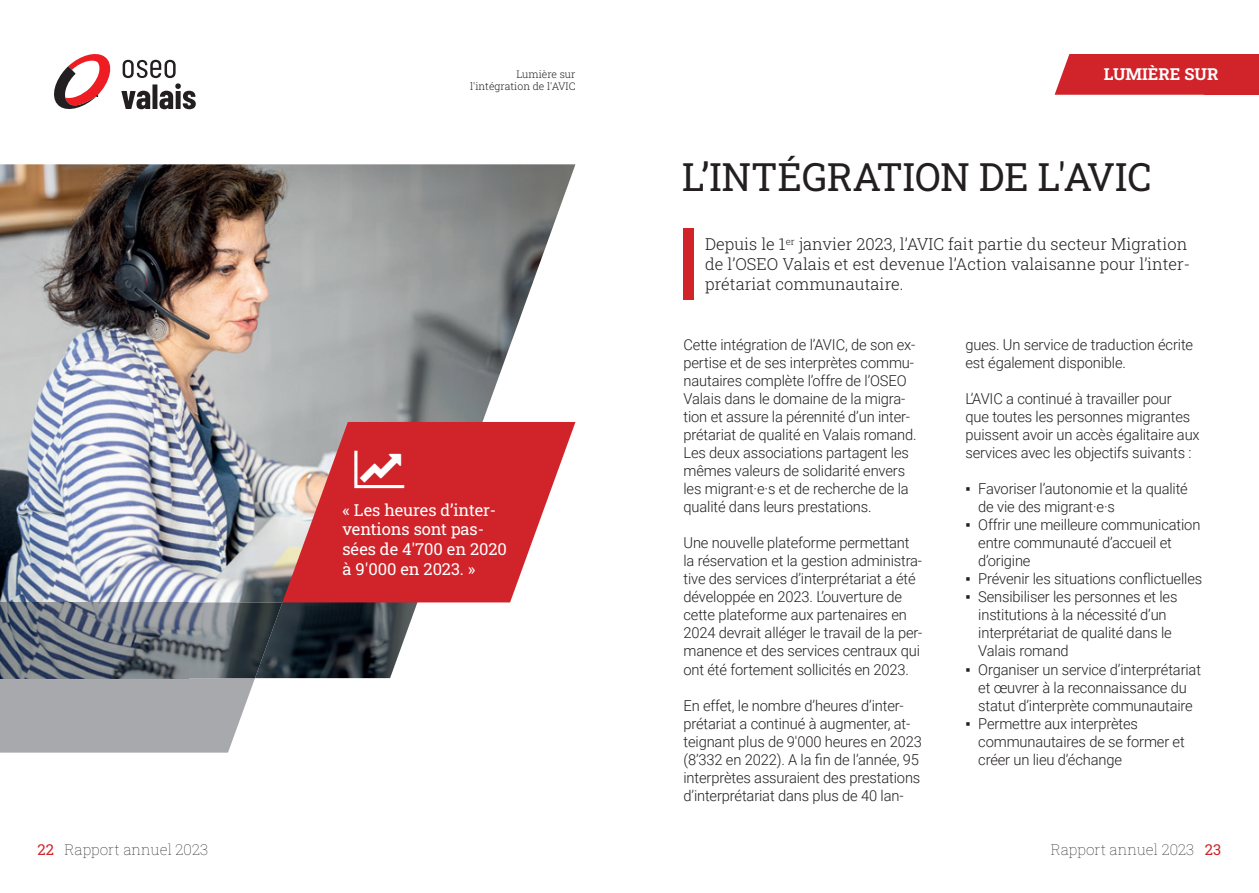
<style>
.page{position:relative;width:1259px;height:893px;background:#fff}
.page>*{position:absolute;margin:0;border:0;box-sizing:border-box;transform-origin:0 0}
.t1{font:39px "Roboto Slab";letter-spacing:-.01em;color:#231f20}
.t2{font:300 16.5px/19.8px "Roboto Slab";color:#231f20}
.t3{font:16.5px/19.8px "Roboto Slab";letter-spacing:-.005em;color:#fff}
.t4{font:300 15px/18px "Roboto";letter-spacing:-.01em;color:#231f20}
.t5{font:100 15px "Roboto Slab";color:#231f20}
.t6{font:300 10.5px/12.6px "Roboto Slab";color:#231f20;text-align:right}
.s1{font-family:"Century Gothic";font-weight:400}
.s2{font-weight:400;color:#d1232a}
</style>
<div class="page">
<svg style="left:54px;top:54px;width:57px;height:55px"></svg>
<svg style="left:121px;top:60px;width:75px;height:49px"></svg>
<div style="left:683px;top:229px;width:11px;height:71px;background:#d1232a"></div>
<div style="left:1054px;top:54px;width:205px;height:41px;background:#d1232a"></div>
<img style="left:0;top:164px;width:575px;height:514px">
<svg style="left:0;top:678px;width:255px;height:75px;background:#acadb1"></svg>
<img style="left:0;top:602px;width:282px;height:76px">
<svg style="left:282px;top:422px;width:293px;height:180px;background:#d54f54"></svg>
<div style="left:354px;top:451px;width:50px;height:37px;background:#d1232a"></div>
<p class="t6" style="left:470px;top:67px;width:107px">Lumière sur l'intégration de l'AVIC</p>
<p class="t3" style="left:1104px;top:64px;width:116px">LUMIÈRE SUR</p>
<h1 class="t1" style="left:682px;top:150px;width:471px">L’INTÉGRATION DE L'AVIC</h1>
<p class="t3" style="left:342px;top:499px;width:166px">« Les heures d’inter&shy;ventions sont pas&shy;sées de 4'700 en 2020 à 9'000 en 2023. »</p>
<p class="t2" style="left:705px;top:234px;width:486px">Depuis le 1<sup>er</sup> janvier 2023, l’AVIC fait partie du secteur Migration de l’OSEO Valais et est devenue l’Action valaisanne pour l’inter&shy;prétariat communautaire.</p>
<p class="t4" style="left:683px;top:336px;width:235px">Cette intégration de l’AVIC, de son ex&shy;pertise et de ses interprètes commu&shy;nautaires complète l’offre de l’OSEO Valais dans le domaine de la migra&shy;tion et assure la pérennité d’un inter&shy;prétariat de qualité en Valais romand.<br>Les deux associations partagent les mêmes valeurs de solidarité envers les migrant·e·s et de recherche de la qualité dans leurs prestations.</p>
<p class="t4" style="left:683px;top:534px;width:240px">Une nouvelle plateforme permettant la réservation et la gestion administra&shy;tive des services d’interprétariat a été développée en 2023. L’ouverture de cette plateforme aux partenaires en 2024 devrait alléger le travail de la per&shy;manence et des services centraux qui ont été fortement sollicités en 2023.</p>
<p class="t4" style="left:683px;top:696px;width:240px">En effet, le nombre d’heures d’inter&shy;prétariat a continué à augmenter, at&shy;teignant plus de 9'000 heures en 2023 (8’332 en 2022). A la fin de l’année, 95 interprètes assuraient des prestations d’interprétariat dans plus de 40 lan-</p>
<p class="t4" style="left:965px;top:336px;width:229px">gues. Un service de traduction écrite est également disponible.</p>
<p class="t4" style="left:965px;top:390px;width:236px">L’AVIC a continué à travailler pour<br>que toutes les personnes migrantes puissent avoir un accès égalitaire aux services avec les objectifs suivants :</p>
<p class="t4" style="left:978px;top:480px;width:211px;text-indent:-13px"><span class="s1">▪</span> Favoriser l’autonomie et la qualité de vie des migrant·e·s</p>
<p class="t4" style="left:978px;top:516px;width:224px;text-indent:-13px"><span class="s1">▪</span> Offrir une meilleure communication entre communauté d’accueil et d’origine</p>
<p class="t4" style="left:965px;top:570px;width:238px"><span class="s1">▪</span> Prévenir les situations conflictuelles</p>
<p class="t4" style="left:978px;top:588px;width:201px;text-indent:-13px"><span class="s1">▪</span> Sensibiliser les personnes et les institutions à la nécessité d’un interprétariat de qualité dans le<br>Valais romand</p>
<p class="t4" style="left:965px;top:660px;width:237px;text-align:center"><span class="s1">▪</span> Organiser un service d’interprétariat et œuvrer à la reconnaissance du statut d’interprète communautaire</p>
<p class="t4" style="left:978px;top:714px;width:208px;text-indent:-13px"><span class="s1">▪</span> Permettre aux interprètes communautaires de se former et créer un lieu d’échange</p>
<p class="t5" style="left:37px;top:839px;width:172px"><span class="s2">22</span> Rapport annuel 2023</p>
<p class="t5" style="left:1050px;top:839px;width:172px">Rapport annuel 2023 <span class="s2">23</span></p>
</div>
